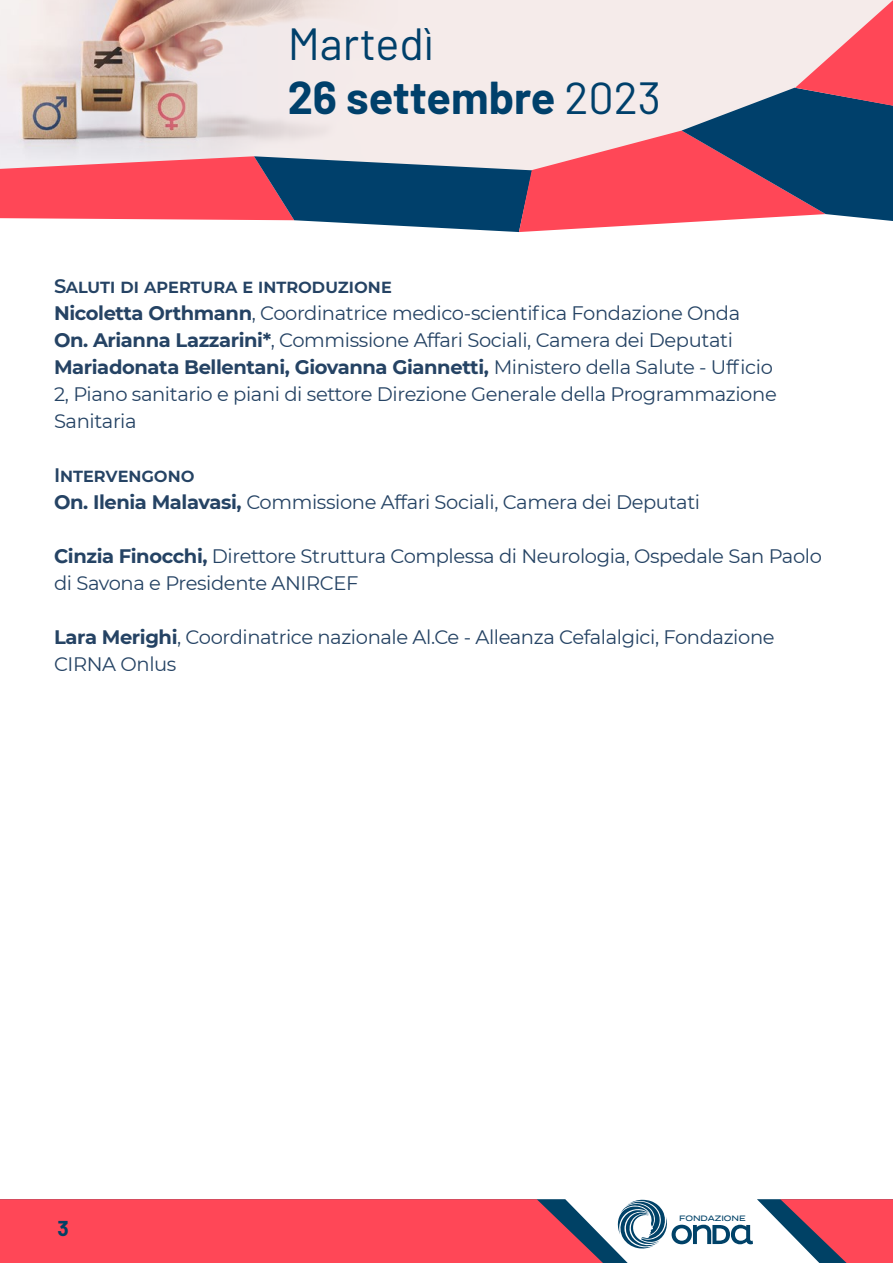
<style>
.page{position:relative;width:893px;height:1263px;background:#fff}
.page>*{position:absolute;margin:0;border:0;box-sizing:border-box;transform-origin:0 0}
.t1{font:45px/54px "Barlow";color:#00406b}
.t2{font:700 21px "Barlow";color:#004165}
.t3{font:19.5px/27px "Montserrat";letter-spacing:-.02em;color:#254364}
.t4{font:500 7.8px "Termina";color:#004268}
.s1{font-weight:700}
.s2{font-weight:600}
</style>
<div class="page">
<svg style="left:0;top:0;width:893px;height:232px;background:#caa9b1"></svg>
<svg style="left:0;top:1199px;width:893px;height:64px"></svg>
<h1 class="t1" style="left:288px;top:13px;width:375px">Martedì<br><span class="s1">26 settembre</span> 2023</h1>
<p class="t3" style="left:54px;top:272px;width:724px"><span class="s2">Saluti di apertura e introduzione<br></span><span class="s1">Nicoletta Orthmann</span>, Coordinatrice medico-scientifica Fondazione Onda <span class="s1">On. Arianna Lazzarini*</span>, Commissione Affari Sociali, Camera dei Deputati <span class="s1">Mariadonata Bellentani, Giovanna Giannetti,</span> Ministero della Salute - Ufficio 2, Piano sanitario e piani di settore Direzione Generale della Programmazione Sanitaria</p>
<p class="t3" style="left:54px;top:461px;width:648px"><span class="s2">Intervengono<br></span><span class="s1">On. Ilenia Malavasi,</span> Commissione Affari Sociali, Camera dei Deputati</p>
<p class="t3" style="left:54px;top:542px;width:769px"><span class="s1">Cinzia Finocchi,</span> Direttore Struttura Complessa di Neurologia, Ospedale San Paolo di Savona e Presidente ANIRCEF</p>
<p class="t3" style="left:54px;top:623px;width:722px"><span class="s1">Lara Merighi</span>, Coordinatrice nazionale Al.Ce - Alleanza Cefalalgici, Fondazione<br>CIRNA Onlus</p>
<p class="t2" style="left:57px;top:1213px;width:13px">3</p>
<p class="t4" style="left:679px;top:1213px;width:68px">FONDAZIONE</p>
</div>
